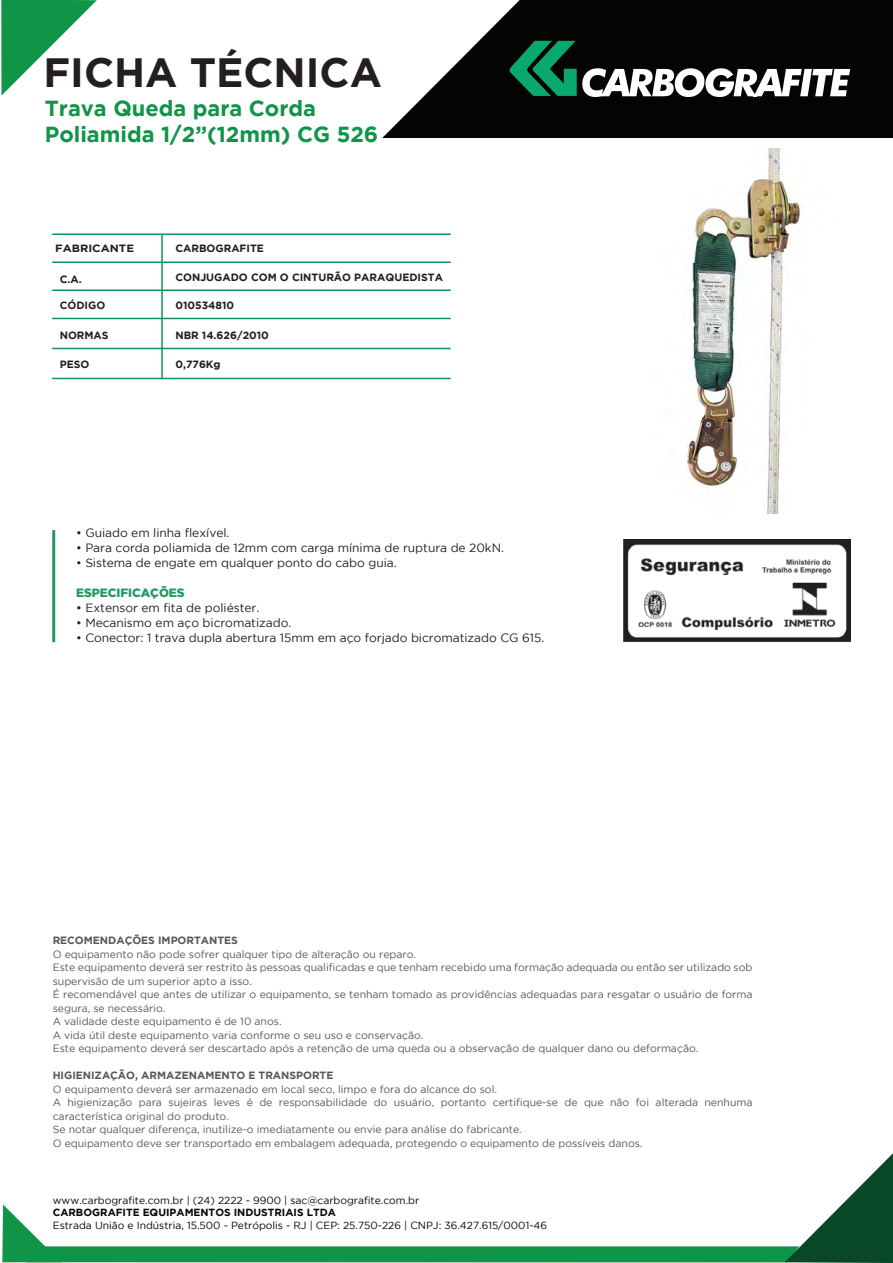
<style>
.page{position:relative;width:893px;height:1263px;background:#fff}
.page>*{position:absolute;margin:0;border:0;box-sizing:border-box;transform-origin:0 0}
.t1{font:700 40.8px "Gotham";color:#231f20}
.t2{font:700 21.75px/26.1px "Gotham";color:#0f9448}
.t3{font:12px "Gotham";letter-spacing:-.005em;color:#231f20}
.t4{font:900 12px "Gotham";letter-spacing:-.005em;color:#239963}
.t5{font:10.5px/13.5px "Gotham";letter-spacing:-.005em;color:#57585a}
.t6{font:700 10.5px "Gotham";color:#231f20}
.t7{font:700 10.5px "Gotham";letter-spacing:-.005em;color:#57585a}
.t8{font:700 10.5px "Gotham";color:#231f20;scale:1.1 1}
.t9{font:10.35px "Gotham";color:#040503}
.t10{font:700 10.35px "Gotham";color:#040503}
</style>
<div class="page">
<hr style="left:52px;top:233px;width:399px;height:2px;background:#109554">
<hr style="left:52px;top:261px;width:399px;height:2px;background:#109554">
<hr style="left:52px;top:289px;width:399px;height:2px;background:#109554">
<hr style="left:52px;top:318px;width:399px;height:1px;background:#109554">
<hr style="left:52px;top:348px;width:399px;height:1px;background:#109554">
<hr style="left:52px;top:378px;width:399px;height:1px;background:#109554">
<hr style="left:161px;top:234px;width:2px;height:145px;background:#109554">
<img style="left:686px;top:149px;width:117px;height:364px">
<hr style="left:52px;top:530px;width:3px;height:112px;background:#239963">
<svg style="left:1px;top:0;width:96px;height:96px"></svg>
<svg style="left:382px;top:0;width:511px;height:138px;fill:#040503"></svg>
<svg style="left:509px;top:41px;width:341px;height:56px"></svg>
<svg style="left:2px;top:1153px;width:891px;height:110px"></svg>
<img style="left:624px;top:539px;width:227px;height:103px">
<h1 class="t1" style="left:43px;top:49px;width:340px">FICHA TÉCNICA</h1>
<h2 class="t2" style="left:45px;top:95px;width:335px">Trava Queda para Corda<br>Poliamida 1/2”(12mm) CG 526</h2>
<p class="t8" style="left:55px;top:242px;width:73px">FABRICANTE</p>
<p class="t6" style="left:60px;top:273px;width:24px">C.A.</p>
<p class="t6" style="left:175px;top:242px;width:90px">CARBOGRAFITE</p>
<p class="t6" style="left:175px;top:271px;width:269px">CONJUGADO COM O CINTURÃO PARAQUEDISTA</p>
<p class="t6" style="left:60px;top:300px;width:47px">CÓDIGO</p>
<p class="t6" style="left:175px;top:300px;width:60px">010534810</p>
<p class="t6" style="left:60px;top:329px;width:50px">NORMAS</p>
<p class="t6" style="left:175px;top:329px;width:95px">NBR 14.626/2010</p>
<p class="t6" style="left:60px;top:358px;width:31px">PESO</p>
<p class="t6" style="left:175px;top:358px;width:47px">0,776Kg</p>
<p class="t3" style="left:76px;top:526px;width:155px">• Guiado em linha flexível.</p>
<p class="t3" style="left:76px;top:541px;width:430px">• Para corda poliamida de 12mm com carga mínima de ruptura de 20kN.</p>
<p class="t3" style="left:76px;top:556px;width:322px">• Sistema de engate em qualquer ponto do cabo guia.</p>
<p class="t4" style="left:76px;top:586px;width:110px">ESPECIFICAÇÕES</p>
<p class="t3" style="left:76px;top:601px;width:185px">• Extensor em fita de poliéster.</p>
<p class="t3" style="left:76px;top:616px;width:217px">• Mecanismo em aço bicromatizado.</p>
<p class="t3" style="left:76px;top:631px;width:470px">• Conector: 1 trava dupla abertura 15mm em aço forjado bicromatizado CG 615.</p>
<p class="t7" style="left:53px;top:934px;width:187px">RECOMENDAÇÕES IMPORTANTES</p>
<p class="t5" style="left:53px;top:947px;width:701px">O equipamento não pode sofrer qualquer tipo de alteração ou reparo.<br>Este equipamento deverá ser restrito às pessoas qualificadas e que tenham recebido uma formação adequada ou então ser utilizado sob supervisão de um superior apto a isso.<br>É recomendável que antes de utilizar o equipamento, se tenham tomado as providências adequadas para resgatar o usuário de forma segura, se necessário.<br>A validade deste equipamento é de 10 anos.<br>A vida útil deste equipamento varia conforme o seu uso e conservação.<br>Este equipamento deverá ser descartado após a retenção de uma queda ou a observação de qualquer dano ou deformação.</p>
<p class="t7" style="left:53px;top:1069px;width:282px">HIGIENIZAÇÃO, ARMAZENAMENTO E TRANSPORTE</p>
<p class="t5" style="left:53px;top:1082px;width:701px">O equipamento deverá ser armazenado em local seco, limpo e fora do alcance do sol.<br>A higienização para sujeiras leves é de responsabilidade do usuário, portanto certifique-se de que não foi alterada nenhuma característica original do produto.<br>Se notar qualquer diferença, inutilize-o imediatamente ou envie para análise do fabricante.<br>O equipamento deve ser transportado em embalagem adequada, protegendo o equipamento de possíveis danos.</p>
<p class="t9" style="left:53px;top:1195px;width:368px">www.carbografite.com.br | (24) 2222 - 9900 | sac@carbografite.com.br</p>
<p class="t10" style="left:53px;top:1207px;width:285px">CARBOGRAFITE EQUIPAMENTOS INDUSTRIAIS LTDA</p>
<p class="t9" style="left:53px;top:1219px;width:496px">Estrada União e Indústria, 15.500 - Petrópolis - RJ | CEP: 25.750-226 | CNPJ: 36.427.615/0001-46</p>
</div>
